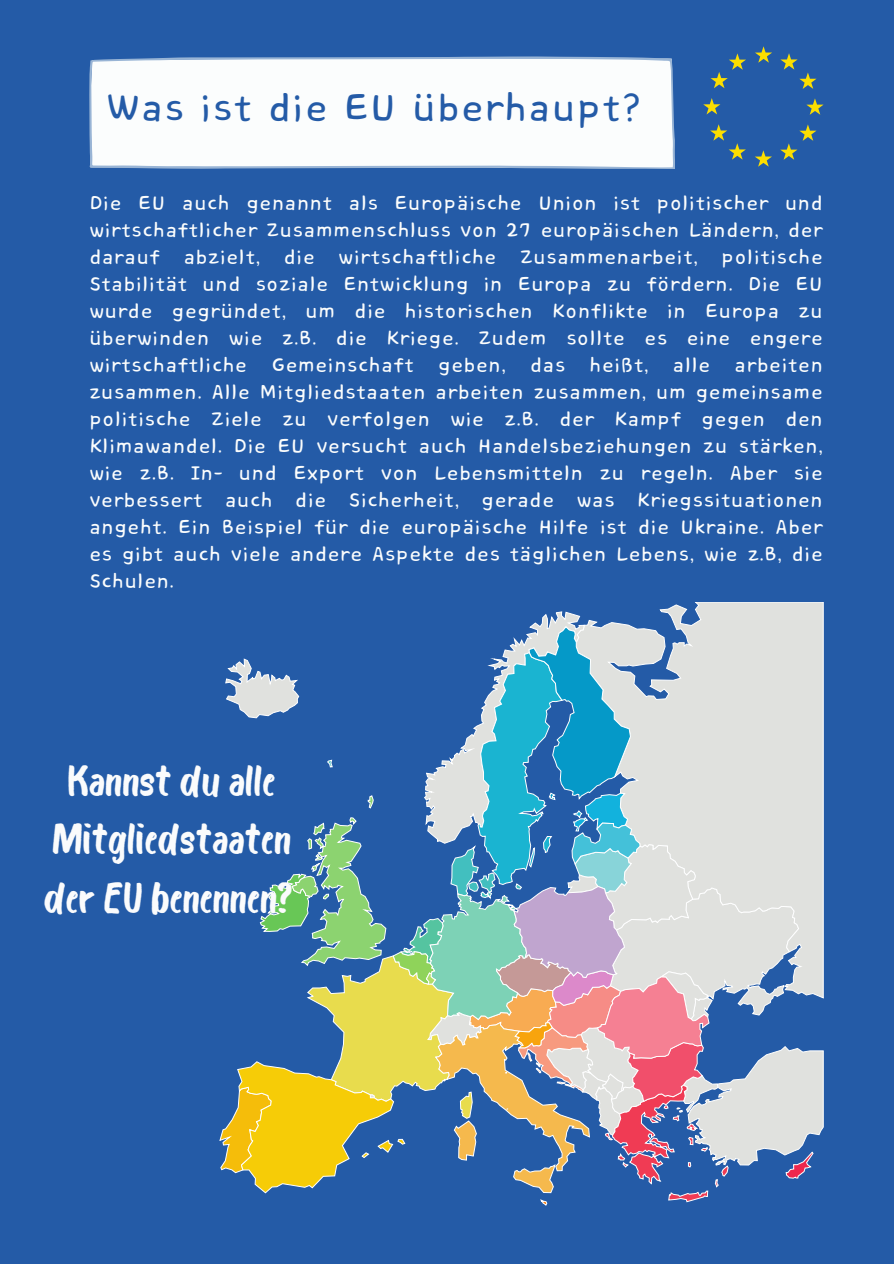
<style>
.page{position:relative;width:894px;height:1264px;background:#fff}
.page>*{position:absolute;margin:0;border:0;box-sizing:border-box;transform-origin:0 0}
.t1{font:48px "Core Bandi Face";color:#245ba7}
.t2{font:42px/58.5px "Bosk";color:#fafbfc;text-align:center}
.t3{font:24.9px/27px "Core Bandi Face";color:#fbfdfd;text-align:justify}
</style>
<div class="page">
<div style="left:0;top:0;width:893px;height:1263px;background:#245ba7"></div>
<svg style="left:89px;top:56px;width:586px;height:113px;fill:#fbfdfd"></svg>
<svg style="left:755px;top:46px;width:17px;height:17px"></svg>
<svg style="left:780px;top:53px;width:36px;height:36px"></svg>
<svg style="left:806px;top:98px;width:17px;height:17px"></svg>
<svg style="left:780px;top:124px;width:36px;height:36px"></svg>
<svg style="left:755px;top:150px;width:16px;height:17px"></svg>
<svg style="left:710px;top:124px;width:35px;height:36px"></svg>
<svg style="left:703px;top:98px;width:17px;height:16px"></svg>
<svg style="left:710px;top:53px;width:35px;height:35px"></svg>
<svg style="left:220px;top:607px;width:603px;height:598px"></svg>
<h1 class="t1" style="left:107px;top:83px;width:537px">Was ist die EU überhaupt?</h1>
<p class="t3" style="left:89px;top:190px;width:735px">Die EU auch genannt als Europäische Union ist politischer und wirtschaftlicher Zusammenschluss von 27 europäischen Ländern, der darauf abzielt, die wirtschaftliche Zusammenarbeit, politische Stabilität und soziale Entwicklung in Europa zu fördern. Die EU wurde gegründet, um die historischen Konflikte in Europa zu überwinden wie z.B. die Kriege. Zudem sollte es eine engere wirtschaftliche Gemeinschaft geben, das heißt, alle arbeiten zusammen. Alle Mitgliedstaaten arbeiten zusammen, um gemeinsame politische Ziele zu verfolgen wie z.B. der Kampf gegen den Klimawandel. Die EU versucht auch Handelsbeziehungen zu stärken, wie z.B. In- und Export von Lebensmitteln zu regeln. Aber sie verbessert auch die Sicherheit, gerade was Kriegssituationen angeht. Ein Beispiel für die europäische Hilfe ist die Ukraine. Aber es gibt auch viele andere Aspekte des täglichen Lebens, wie z.B, die Schulen.</p>
<h2 class="t2" style="left:44px;top:749px;width:250px">Kannst du alle<br>Mitgliedstaaten der EU benennen?</h2>
</div>
